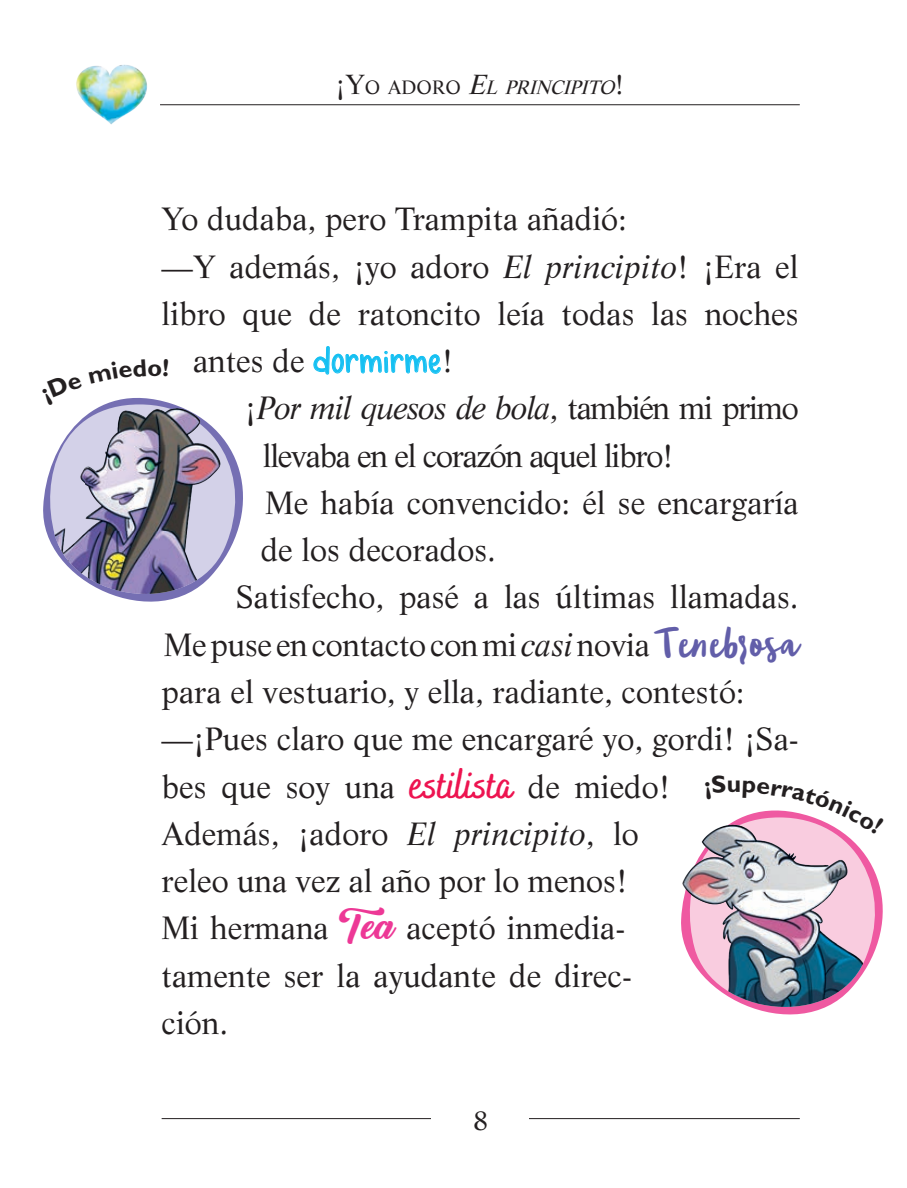
<style>
.page{position:relative;width:907px;height:1188px;background:#fff}
.page>*{position:absolute;margin:0;border:0;box-sizing:border-box;transform-origin:0 0}
.t1{font:31.5px "Life";color:#231f20}
.t2{font:italic 31.5px "Life";letter-spacing:-.04em;color:#231f20}
.t3{font:31.5px "Life";letter-spacing:-.04em;color:#231f20}
.t4{font:27px "Life";color:#231f20}
.t5{font:700 24.75px "Gill Sans Std";color:#231f20}
.t6{font:italic 18.9px "Life";color:#231f20}
.s1{font-style:normal;font-size:27px}
.s2{font-style:normal}
.s3{font-size:27px}
.s4{font-style:italic}
.s5{font-family:"West Paris";font-size:34.88px;color:#15c0f2}
.s6{font-family:"Blog Script";font-size:33.75px;color:#625ea9}
.s7{font-family:"Bakerie Rough";font-weight:700;font-size:40.5px;color:#ed1450}
.s8{font-family:"Backto Black Bold Demo";font-size:36px;color:#ed3896}
</style>
<div class="page">
<hr style="left:162px;top:1118px;width:637px;height:1px;background:#231f20">
<div style="left:431px;top:1089px;width:97px;height:56px;background:#fff"></div>
<hr style="left:160px;top:104px;width:639px;height:1px;background:#231f20">
<img style="left:76px;top:64px;width:71px;height:61px">
<svg style="left:43px;top:477px;width:195px;height:125px"></svg>
<img style="left:48px;top:416px;width:189px;height:180px">
<img style="left:85px;top:398px;width:158px;height:132px">
<svg style="left:684px;top:878px;width:199px;height:137px"></svg>
<img style="left:687px;top:838px;width:190px;height:172px">
<img style="left:681px;top:817px;width:169px;height:126px">
<svg style="left:742px;top:810px;width:108px;height:24px"></svg>
<p class="t6" style="left:335px;top:76px;width:290px"><span class="s1">¡ Y</span> <span class="s2">O A D O R O</span> <span class="s3">E</span>L PRINCIPITO<span class="s1">!</span></p>
<p class="t1" style="left:162px;top:200px;width:467px">Yo dudaba, pero Trampita añadió:</p>
<p class="t1" style="left:162px;top:247px;width:638px">—Y además, ¡yo adoro <span class="s4">El principito</span>! ¡Era el</p>
<p class="t1" style="left:162px;top:295px;width:638px">libro que de ratoncito leía todas las noches</p>
<p class="t1" style="left:193px;top:342px;width:262px">antes de <span class="s5">dormirme</span>!</p>
<p class="t2" style="left:245px;top:389px;width:555px"><span class="s2">¡</span>Por mil quesos de bola<span class="s2">, también mi primo</span></p>
<p class="t3" style="left:263px;top:436px;width:412px">llevaba en el corazón aquel libro!</p>
<p class="t1" style="left:265px;top:484px;width:535px">Me había convencido: él se encargaría</p>
<p class="t1" style="left:261px;top:531px;width:237px">de los decorados.</p>
<p class="t1" style="left:236px;top:578px;width:564px">Satisfecho, pasé a las últimas llamadas.</p>
<p class="t1" style="left:164px;top:625px;width:636px">Me puse en contacto con mi <span class="s4">casi</span> novia <span class="s6">Tenebrosa</span></p>
<p class="t1" style="left:162px;top:673px;width:584px">para el vestuario, y ella, radiante, contestó:</p>
<p class="t1" style="left:162px;top:720px;width:638px">—¡Pues claro que me encargaré yo, gordi! ¡Sa-</p>
<p class="t1" style="left:162px;top:767px;width:510px">bes que soy una <span class="s7">estilista</span> de miedo!</p>
<p class="t1" style="left:162px;top:814px;width:478px">Además, ¡adoro <span class="s4">El principito</span>, lo</p>
<p class="t1" style="left:162px;top:862px;width:467px">releo una vez al año por lo menos!</p>
<p class="t1" style="left:162px;top:909px;width:465px">Mi hermana <span class="s8">Tea</span> aceptó inmedia-</p>
<p class="t1" style="left:162px;top:956px;width:472px">tamente ser la ayudante de direc-</p>
<p class="t1" style="left:162px;top:1003px;width:68px">ción.</p>
<p class="t5" style="left:147px;top:353px;width:16px">o</p>
<p class="t5" style="left:727px;top:769px;width:16px">u</p>
<p class="t4" style="left:473px;top:1103px;width:17px">8</p>
</div>
